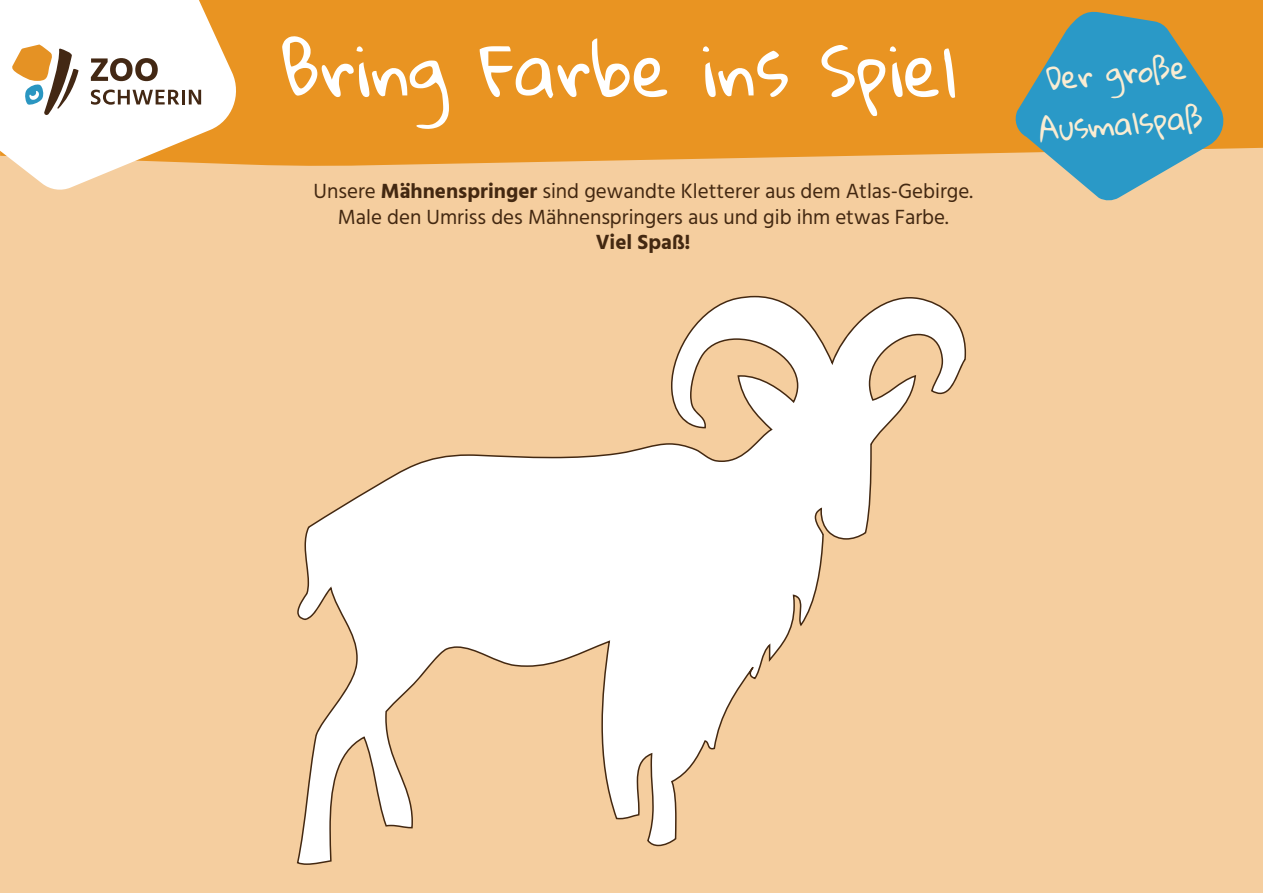
<style>
.page{position:relative;width:1263px;height:893px;background:#fff}
.page>*{position:absolute;margin:0;border:0;box-sizing:border-box;transform-origin:0 0}
.t1{font:69px "Gloria Hallelujah";color:#fff}
.t2{font:30px/51px "Gloria Hallelujah";color:#faecd2;text-align:center}
.t3{font:21px/25.2px "Hind";color:#432811;text-align:center}
.t4{font:700 21px "Hind";color:#432811}
.s1{font-weight:700}
</style>
<div class="page">
<div style="left:0;top:167px;width:1263px;height:726px;background:#f5ce9f"></div>
<div style="left:242px;top:0;width:1021px;height:167px;background:#e99422"></div>
<svg style="left:1013px;top:10px;width:215px;height:191px;background:#74a09c"></svg>
<div style="left:290px;top:288px;width:678px;height:578px;background:#f5ce9f"></div>
<svg style="left:297px;top:296px;width:669px;height:569px;fill:#f5ce9f"></svg>
<svg style="left:0;top:0;width:242px;height:191px"></svg>
<svg style="left:0;top:0;width:79px;height:167px"></svg>
<svg style="left:91px;top:58px;width:67px;height:23px"></svg>
<svg style="left:91px;top:90px;width:88px;height:15px"></svg>
<hr style="left:182px;top:90px;width:3px;height:14px;background:#432814">
<svg style="left:189px;top:90px;width:12px;height:14px"></svg>
<hr style="left:0;top:0;width:1px;height:149px;background:#e99422">
<h1 class="t1" style="left:280px;top:33px;width:679px">Bring Farbe ins Spiel</h1>
<p class="t3" style="left:314px;top:180px;width:661px">Unsere <span class="s1">Mähnenspringer</span> sind gewandte Kletterer aus dem Atlas-Gebirge.<br>Male den Umriss des Mähnenspringers aus und gib ihm etwas Farbe.</p>
<p class="t4" style="left:596px;top:229px;width:96px">Viel Spaß!</p>
<h2 class="t2" style="left:1032px;top:56px;width:166px;rotate:-5deg">Der große<br>Ausmalspaß</h2>
</div>
